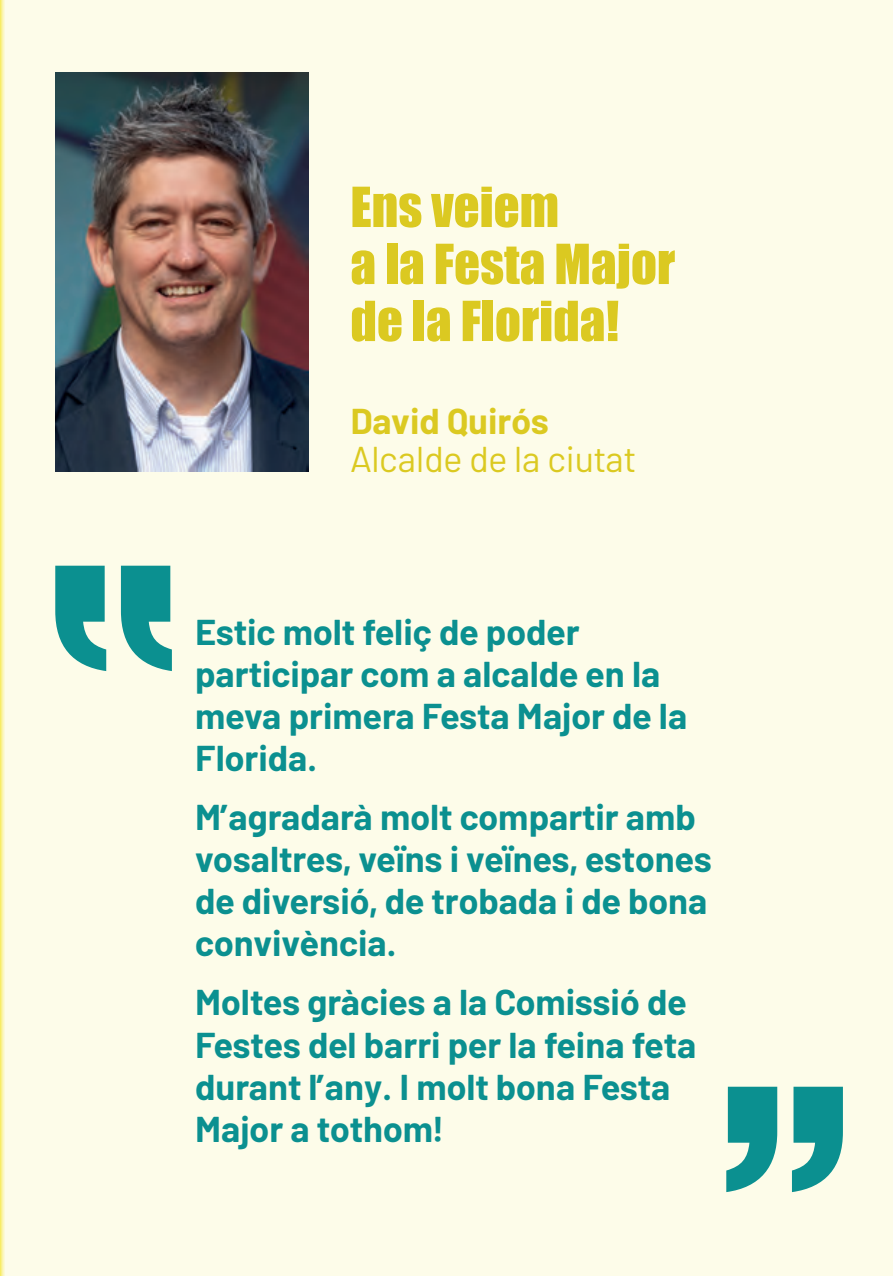
<style>
.page{position:relative;width:893px;height:1276px;background:#fdfce9}
.page>*{position:absolute;margin:0;border:0;box-sizing:border-box;transform-origin:0 0}
.t1{font:51px/57px "Impact";color:#dbc921}
.t2{font:700 36px/42px "Barlow LH";color:#0b9090}
.t3{font:36px "Barlow LH";color:#dbc921}
.t4{font:700 36px "Barlow LH";color:#dbc921}
</style>
<div class="page">
<svg style="left:1px;top:0;width:4px;height:1276px;background:#faf5b4"></svg>
<img style="left:0;top:0;width:1px;height:1276px">
<svg style="left:726px;top:1086px;width:117px;height:106px"></svg>
<svg style="left:55px;top:566px;width:117px;height:105px"></svg>
<img style="left:55px;top:72px;width:253px;height:400px">
<h1 class="t1" style="left:350px;top:177px;width:326px">Ens veiem<br>a la Festa Major de la Florida!</h1>
<p class="t4" style="left:350px;top:394px;width:200px">David Quirós</p>
<p class="t3" style="left:350px;top:432px;width:287px">Alcalde de la ciutat</p>
<p class="t2" style="left:195px;top:608px;width:494px">Estic molt feliç de poder participar com a alcalde en la meva primera Festa Major de la<br>Florida.</p>
<p class="t2" style="left:195px;top:793px;width:518px">M’agradarà molt compartir amb vosaltres, veïns i veïnes, estones de diversió, de trobada i de bona convivència.</p>
<p class="t2" style="left:195px;top:978px;width:503px">Moltes gràcies a la Comissió de<br>Festes del barri per la feina feta durant l’any. I molt bona Festa<br>Major a tothom!</p>
</div>
